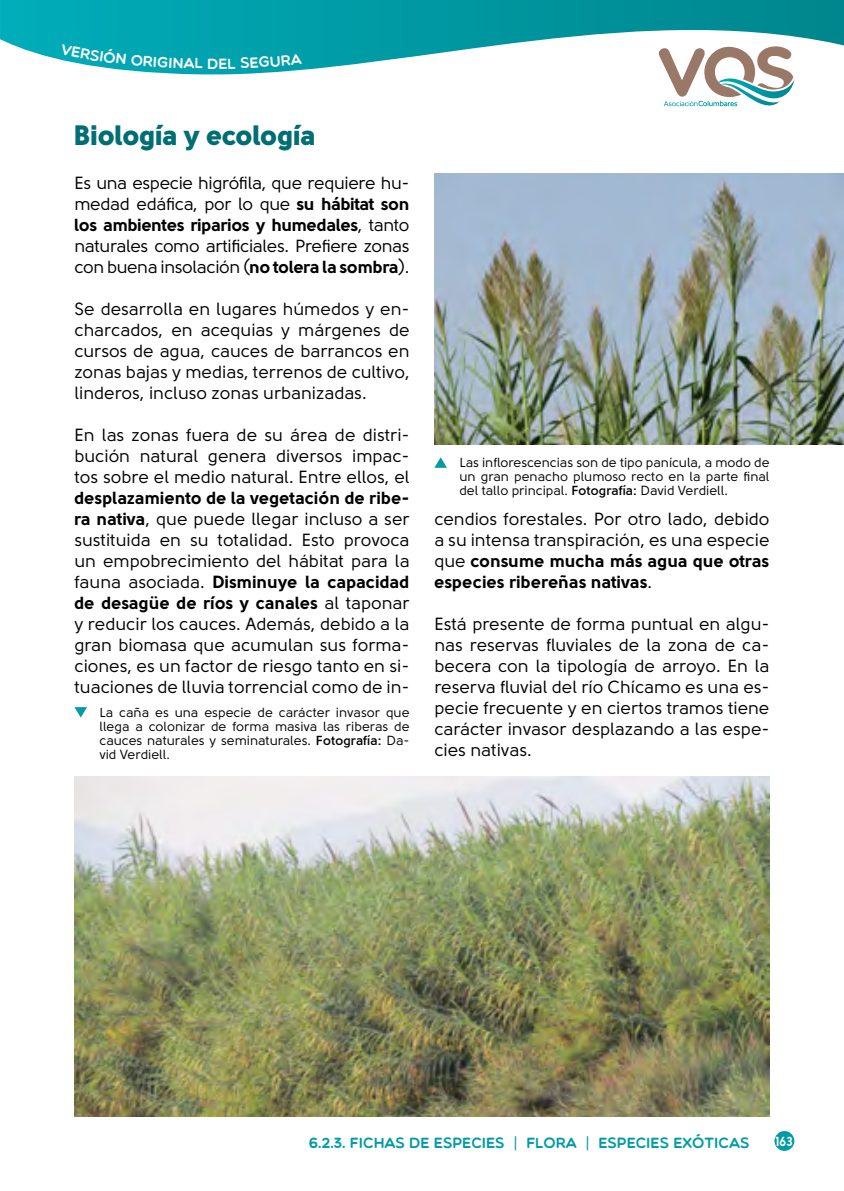
<style>
.page{position:relative;width:844px;height:1191px;background:#fff}
.page>*{position:absolute;margin:0;border:0;box-sizing:border-box;transform-origin:0 0}
.t1{font:28px "Solomon Sans Black";color:#006e73}
.t2{font:17.5px/21px "Solomon Sans Normal";color:#000;text-align:justify}
.t3{font:17.5px/21px "Solomon Sans Bold";color:#000}
.t4{font:17.5px/21px "Solomon Sans Normal";letter-spacing:-.02em;color:#000}
.t5{font:17.5px "Solomon Sans Bold";letter-spacing:-.02em;color:#000}
.t6{font:14.88px "Multicolore";color:#009ba4}
.t7{font:14.88px "Multicolore";color:#fff}
.t8{font:13.12px/14px "Solomon Sans Normal";color:#000;text-align:justify}
.t9{font:13.12px "Solomon Sans Bold";color:#fff;scale:.9 1}
.s1{font-family:"Solomon Sans Bold"}
.s2{font-family:"Solomon Sans Normal"}
.s3{font-family:"Solomon Sans Semi";font-weight:700}
</style>
<div class="page">
<svg style="left:0;top:0;width:843px;height:74px"></svg>
<svg style="left:657px;top:44px;width:137px;height:63px"></svg>
<div style="left:774px;top:1131px;width:20px;height:19px;background:#009ba4;border-radius:50%"></div>
<img style="left:434px;top:174px;width:409px;height:271px">
<svg style="left:434px;top:457px;width:13px;height:11px"></svg>
<svg style="left:74px;top:707px;width:13px;height:10px"></svg>
<img style="left:74px;top:776px;width:695px;height:340px">
<svg style="left:60px;top:43px;width:143px;height:26px;background:#10acb7"></svg>
<svg style="left:219px;top:53px;width:83px;height:16px"></svg>
<p class="t7" style="left:207px;top:55px;width:13px">D</p>
<h1 class="t1" style="left:74px;top:119px;width:243px">Biología y ecología</h1>
<p class="t4" style="left:74px;top:172px;width:336px">Es una especie higrófila, que requiere hu&shy;medad edáfica, por lo que <span class="s1">su hábitat son</span></p>
<p class="t5" style="left:74px;top:214px;width:336px">los ambientes riparios y humedales<span class="s2">, tanto</span></p>
<p class="t4" style="left:74px;top:235px;width:336px">naturales como artificiales. Prefiere zonas con buena insolación (<span class="s1">no tolera la sombra</span>).</p>
<p class="t2" style="left:74px;top:298px;width:336px">Se desarrolla en lugares húmedos y en&shy;charcados, en acequias y márgenes de cursos de agua, cauces de barrancos en zonas bajas y medias, terrenos de cultivo, linderos, incluso zonas urbanizadas.</p>
<p class="t2" style="left:74px;top:424px;width:336px">En las zonas fuera de su área de distri&shy;bución natural genera diversos impac&shy;tos sobre el medio natural. Entre ellos, el</p>
<p class="t3" style="left:74px;top:487px;width:336px">desplazamiento de la vegetación de ribe-</p>
<p class="t2" style="left:74px;top:508px;width:336px"><span class="s1">ra nativa</span>, que puede llegar incluso a ser sustituida en su totalidad. Esto provoca un empobrecimiento del hábitat para la</p>
<p class="t3" style="left:74px;top:571px;width:336px"><span class="s2">fauna asociada.</span> Disminuye la capacidad de desagüe de ríos y canales <span class="s2">al taponar</span></p>
<p class="t2" style="left:74px;top:613px;width:336px">y reducir los cauces. Además, debido a la gran biomasa que acumulan sus forma&shy;ciones, es un factor de riesgo tanto en si&shy;tuaciones de lluvia torrencial como de in-</p>
<p class="t8" style="left:99px;top:705px;width:311px">La caña es una especie de carácter invasor que llega a colonizar de forma masiva las riberas de cauces naturales y seminaturales. <span class="s3">Fotografía:</span> Da&shy;vid Verdiell.</p>
<p class="t8" style="left:459px;top:456px;width:311px">Las inflorescencias son de tipo panícula, a modo de un gran penacho plumoso recto en la parte final del tallo principal. <span class="s3">Fotografía:</span> David Verdiell.</p>
<p class="t2" style="left:434px;top:508px;width:336px">cendios forestales. Por otro lado, debido a su intensa transpiración, es una especie</p>
<p class="t3" style="left:434px;top:550px;width:336px"><span class="s2">que</span> consume mucha más agua que otras especies ribereñas nativas<span class="s2">.</span></p>
<p class="t2" style="left:434px;top:613px;width:336px">Está presente de forma puntual en algu&shy;nas reservas fluviales de la zona de ca&shy;becera con la tipología de arroyo. En la reserva fluvial del río Chícamo es una es&shy;pecie frecuente y en ciertos tramos tiene carácter invasor desplazando a las espe&shy;cies nativas.</p>
<p class="t6" style="left:309px;top:1133px;width:442px">6.2.3. FICHAS DE ESPECIES <span class="s2">|</span> FLORA <span class="s2">|</span> ESPECIES EXÓTICAS</p>
<p class="t9" style="left:775px;top:1133px;width:20px">163</p>
</div>
